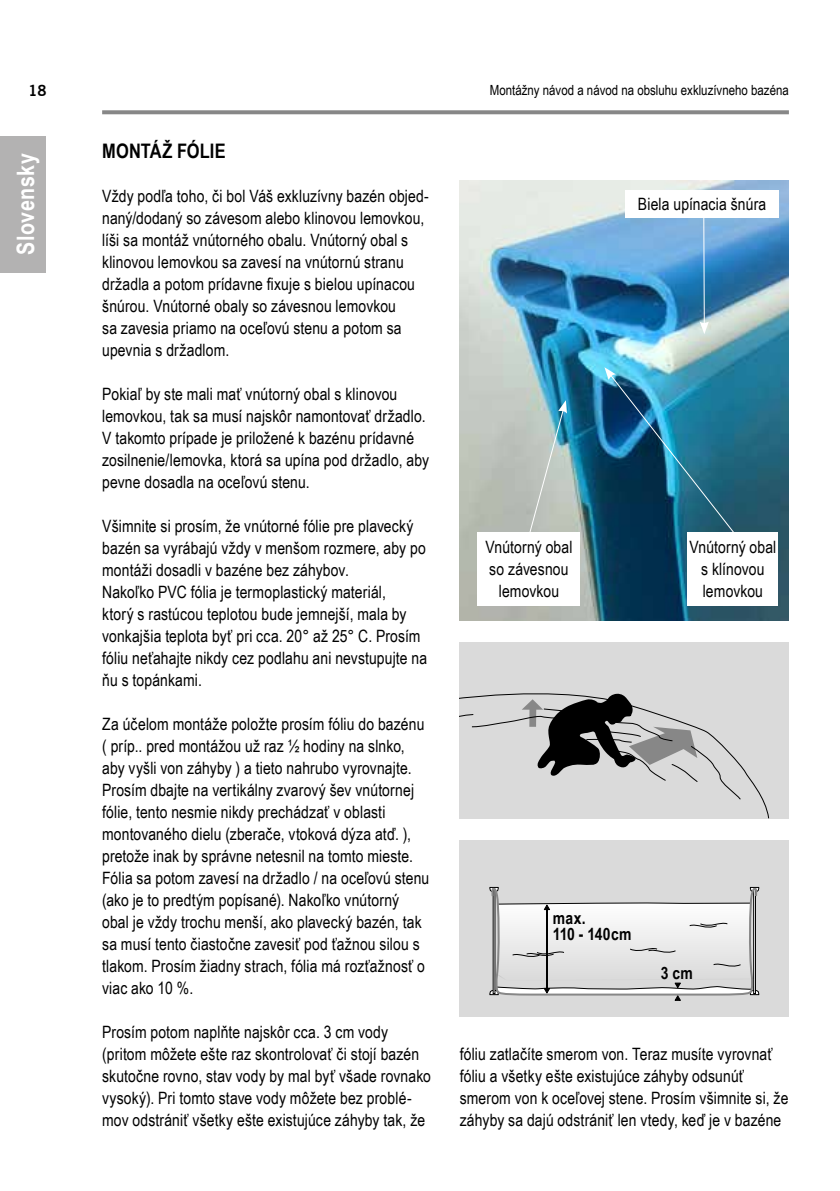
<style>
.page{position:relative;width:840px;height:1191px;background:#fff}
.page>*{position:absolute;margin:0;border:0;box-sizing:border-box;transform-origin:0 0}
.t1{font:700 24px "Arial Narrow";letter-spacing:.02em;color:#fff}
.t2{font:700 20px "Arial Narrow";letter-spacing:.01em;color:#000}
.t3{font:17px/22px "Arial Narrow";letter-spacing:.01em;color:#000}
.t4{font:700 17px/16px "Arial Narrow";letter-spacing:.015em;color:#000}
.t5{font:700 15px "News Gothic BT";color:#000}
.t6{font:14px "Arial Narrow";color:#000}
</style>
<div class="page">
<svg style="left:102px;top:110px;width:686px;height:4px;background:#8f8f8f"></svg>
<div style="left:0;top:136px;width:45px;height:136px;background:#b3b2b2"></div>
<img style="left:459px;top:180px;width:329px;height:440px">
<div style="left:625px;top:190px;width:153px;height:27px;background:#fff"></div>
<div style="left:687px;top:532px;width:90px;height:73px;background:#fff"></div>
<div style="left:477px;top:532px;width:102px;height:73px;background:#fff"></div>
<img style="left:604px;top:367px;width:133px;height:170px">
<svg style="left:527px;top:400px;width:39px;height:132px;background:#b0c1bf"></svg>
<hr style="left:702px;top:214px;width:2px;height:111px;background:#fff">
<svg style="left:699px;top:321px;width:9px;height:13px"></svg>
<div style="left:459px;top:642px;width:329px;height:176px;background:#dadada"></div>
<svg style="left:459px;top:693px;width:282px;height:107px"></svg>
<div style="left:459px;top:840px;width:329px;height:176px;background:#dadada"></div>
<svg style="left:489px;top:886px;width:271px;height:115px"></svg>
<p class="t5" style="left:28px;top:82px;width:20px">18</p>
<p class="t6" style="left:489px;top:80px;width:300px">Montážny návod a návod na obsluhu exkluzívneho bazéna</p>
<h1 class="t1" style="left:7px;top:255px;width:103px;rotate:-90deg">Slovensky</h1>
<p class="t2" style="left:102px;top:136px;width:125px">MONTÁŽ FÓLIE</p>
<p class="t3" style="left:102px;top:184px;width:328px">Vždy podľa toho, či bol Váš exkluzívny bazén objed&shy;naný/dodaný so závesom alebo klinovou lemovkou, líši sa montáž vnútorného obalu. Vnútorný obal s klinovou lemovkou sa zavesí na vnútornú stranu držadla a potom prídavne fixuje s bielou upínacou šnúrou. Vnútorné obaly so závesnou lemovkou<br>sa zavesia priamo na oceľovú stenu a potom sa upevnia s držadlom.</p>
<p class="t3" style="left:102px;top:382px;width:328px">Pokiaľ by ste mali mať vnútorný obal s klinovou lemovkou, tak sa musí najskôr namontovať držadlo.<br>V takomto prípade je priložené k bazénu prídavné zosilnenie/lemovka, ktorá sa upína pod držadlo, aby pevne dosadla na oceľovú stenu.</p>
<p class="t3" style="left:102px;top:514px;width:326px">Všimnite si prosím, že vnútorné fólie pre plavecký bazén sa vyrábajú vždy v menšom rozmere, aby po montáži dosadli v bazéne bez záhybov.<br>Nakoľko PVC fólia je termoplastický materiál,<br>ktorý s rastúcou teplotou bude jemnejší, mala by vonkajšia teplota byť pri cca. 20° až 25° C. Prosím fóliu neťahajte nikdy cez podlahu ani nevstupujte na ňu s topánkami.</p>
<p class="t3" style="left:102px;top:712px;width:328px">Za účelom montáže položte prosím fóliu do bazénu ( príp.. pred montážou už raz ½ hodiny na slnko, aby vyšli von záhyby ) a tieto nahrubo vyrovnajte.<br>Prosím dbajte na vertikálny zvarový šev vnútornej fólie, tento nesmie nikdy prechádzať v oblasti montovaného dielu (zberače, vtoková dýza atď. ), pretože inak by správne netesnil na tomto mieste.<br>Fólia sa potom zavesí na držadlo / na oceľovú stenu (ako je to predtým popísané). Nakoľko vnútorný obal je vždy trochu menší, ako plavecký bazén, tak sa musí tento čiastočne zavesiť pod ťažnou silou s tlakom. Prosím žiadny strach, fólia má rozťažnosť o viac ako 10 %.</p>
<p class="t3" style="left:102px;top:1020px;width:330px">Prosím potom naplňte najskôr cca. 3 cm vody (pritom môžete ešte raz skontrolovať či stojí bazén skutočne rovno, stav vody by mal byť všade rovnako vysoký). Pri tomto stave vody môžete bez problé&shy;mov odstrániť všetky ešte existujúce záhyby tak, že</p>
<p class="t3" style="left:637px;top:192px;width:130px">Biela upínacia šnúra</p>
<p class="t3" style="left:485px;top:535px;width:88px;text-align:center">Vnútorný obal so závesnou lemovkou</p>
<p class="t3" style="left:689px;top:535px;width:88px;text-align:center">Vnútorný obal s klínovou lemovkou</p>
<p class="t4" style="left:552px;top:909px;width:80px">max.<br>110 - 140cm</p>
<p class="t4" style="left:660px;top:963px;width:34px">3cm</p>
<p class="t3" style="left:459px;top:1042px;width:330px">fóliu zatlačíte smerom von. Teraz musíte vyrovnať fóliu a všetky ešte existujúce záhyby odsunúť smerom von k oceľovej stene. Prosím všimnite si, že záhyby sa dajú odstrániť len vtedy, keď je v bazéne</p>
</div>
